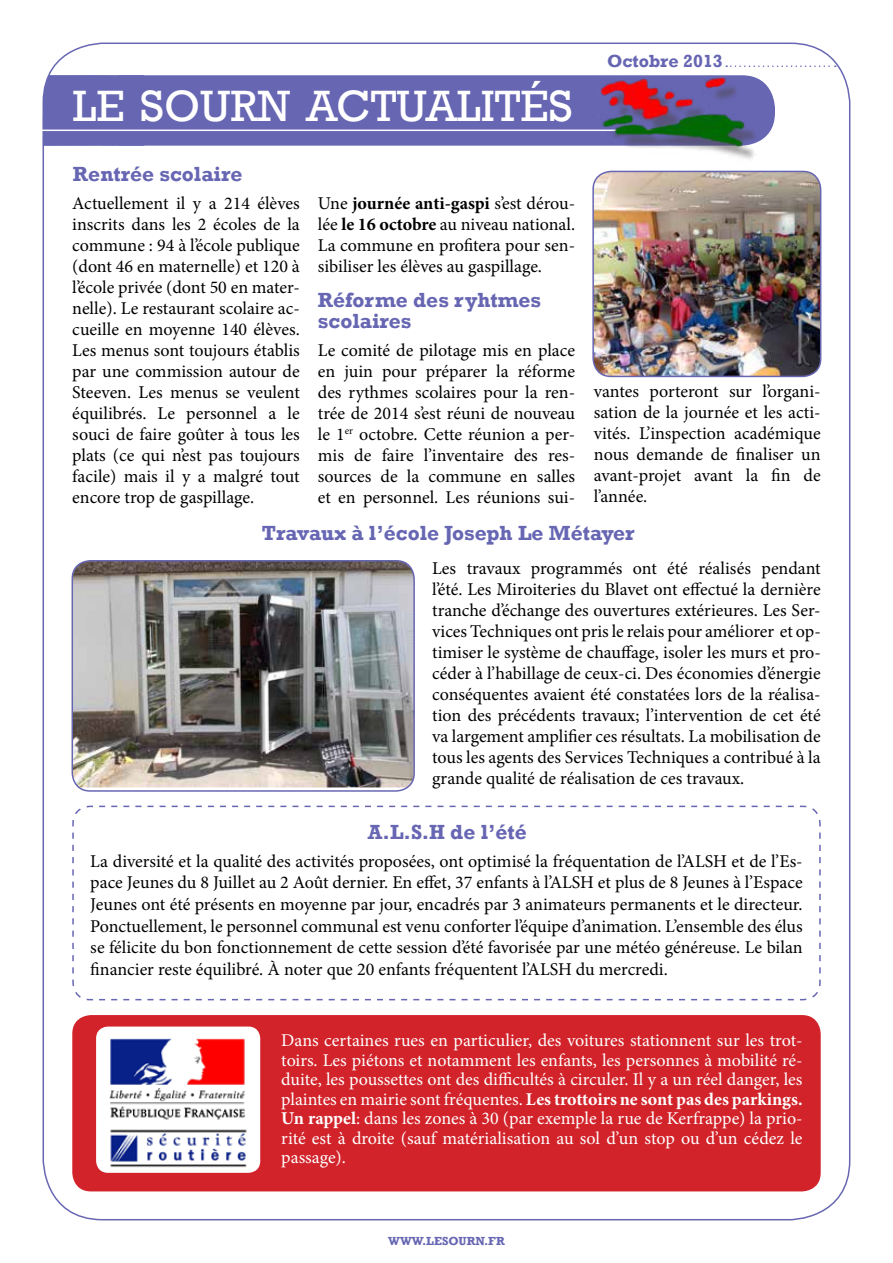
<style>
.page{position:relative;width:893px;height:1263px;background:#fff}
.page>*{position:absolute;margin:0;border:0;box-sizing:border-box;transform-origin:0 0}
.t1{font:45px "Rockwell";color:#fff}
.t2{font:700 21px/21px "Rockwell";color:#6766b3}
.t3{font:18px/21px "Minion Pro";color:#000;text-align:justify}
.t4{font:18px/19.5px "Minion Pro";color:#fff;text-align:justify}
.t5{font:700 18px "Rockwell";color:#6766b3}
.t6{font:700 12px "Rockwell";color:#6766b3}
.s1{font-weight:700}
</style>
<div class="page">
<hr style="left:48px;top:75px;width:96px;height:1px;background:#6766b3">
<div style="left:91px;top:77px;width:682px;height:67px;background:#6766b3;border-radius:31px"></div>
<div style="left:89px;top:75px;width:686px;height:71px;border:3px solid #6766b3;border-radius:31px"></div>
<div style="left:42px;top:76px;width:103px;height:70px;background:#6766b3"></div>
<hr style="left:12px;top:130px;width:685px;height:1px;background:#fff">
<img style="left:546px;top:65px;width:224px;height:94px">
<svg style="left:726px;top:65px;width:110px;height:2px"></svg>
<div style="left:73px;top:1016px;width:747px;height:175px;background:#d2232a;border-radius:18px"></div>
<div style="left:72px;top:1015px;width:749px;height:176px;border:2px solid #d2232a;border-radius:18px"></div>
<img style="left:593px;top:171px;width:228px;height:205px">
<div style="left:592px;top:171px;width:229px;height:206px;border:2px solid #6766b3;border-radius:18px"></div>
<svg style="left:72px;top:805px;width:749px;height:196px"></svg>
<img style="left:72px;top:561px;width:342px;height:226px">
<div style="left:72px;top:560px;width:343px;height:232px;border:2px solid #6766b3;border-radius:18px"></div>
<img style="left:96px;top:1026px;width:164px;height:147px">
<h1 class="t1" style="left:73px;top:80px;width:498px">LE SOURN ACTUALITÉS</h1>
<p class="t2" style="left:73px;top:163px;width:171px">Rentrée scolaire</p>
<p class="t3" style="left:72px;top:193px;width:229px">Actuellement il y a 214 élèves inscrits dans les 2 écoles de la commune : 94 à l’école publique (dont 46 en maternelle) et 120 à l’école privée (dont 50 en mater&shy;nelle). Le restaurant scolaire ac&shy;cueille en moyenne 140 élèves.<br>Les menus sont toujours établis par une commission autour de Steeven. Les menus se veulent équilibrés. Le personnel a le souci de faire goûter à tous les plats (ce qui n’est pas toujours facile) mais il y a malgré tout encore trop de gaspillage.</p>
<p class="t3" style="left:318px;top:193px;width:259px">Une <span class="s1">journée anti-gaspi</span> s’est dérou&shy;lée <span class="s1">le 16 octobre</span> au niveau national.<br>La commune en profitera pour sen&shy;sibiliser les élèves au gaspillage.</p>
<p class="t2" style="left:318px;top:289px;width:225px">Réforme des ryhtmes scolaires</p>
<p class="t3" style="left:318px;top:340px;width:259px">Le comité de pilotage mis en place en juin pour préparer la réforme des rythmes scolaires pour la ren&shy;trée de 2014 s’est réuni de nouveau le 1<sup>er</sup> octobre. Cette réunion a per&shy;mis de faire l’inventaire des res&shy;sources de la commune en salles et en personnel. Les réunions sui-</p>
<p class="t5" style="left:607px;top:50px;width:117px">Octobre 2013</p>
<p class="t3" style="left:594px;top:380px;width:228px">vantes porteront sur l’organi&shy;sation de la journée et les acti&shy;vités. L’inspection académique nous demande de finaliser un avant-projet avant la fin de l’année.</p>
<p class="t2" style="left:262px;top:522px;width:374px">Travaux à l’école Joseph Le Métayer</p>
<p class="t3" style="left:432px;top:558px;width:390px">Les travaux programmés ont été réalisés pendant l’été. Les Miroiteries du Blavet ont effectué la dernière tranche d’échange des ouvertures extérieures. Les Ser&shy;vices Techniques ont pris le relais pour améliorer et op&shy;timiser le système de chauffage, isoler les murs et pro&shy;céder à l’habillage de ceux-ci. Des économies d’énergie conséquentes avaient été constatées lors de la réalisa&shy;tion des précédents travaux; l’intervention de cet été va largement amplifier ces résultats. La mobilisation de tous les agents des Services Techniques a contribué à la grande qualité de réalisation de ces travaux.</p>
<p class="t2" style="left:368px;top:822px;width:160px">A.L.S.H de l’été</p>
<p class="t3" style="left:90px;top:850px;width:714px;line-height:21.6px">La diversité et la qualité des activités proposées, ont optimisé la fréquentation de l’ALSH et de l’Es&shy;pace Jeunes du 8 Juillet au 2 Août dernier. En effet, 37 enfants à l’ALSH et plus de 8 Jeunes à l’Espace Jeunes ont été présents en moyenne par jour, encadrés par 3 animateurs permanents et le directeur.<br>Ponctuellement, le personnel communal est venu conforter l’équipe d’animation. L’ensemble des élus se félicite du bon fonctionnement de cette session d’été favorisée par une météo généreuse. Le bilan financier reste équilibré. à noter que 20 enfants fréquentent l’ALSH du mercredi.</p>
<p class="t4" style="left:281px;top:1031px;width:523px">Dans certaines rues en particulier, des voitures stationnent sur les trot&shy;toirs. Les piétons et notamment les enfants, les personnes à mobilité ré&shy;duite, les poussettes ont des difficultés à circuler. Il y a un réel danger, les plaintes en mairie sont fréquentes. <span class="s1">Les trottoirs ne sont pas des parkings.<br>Un rappel</span>: dans les zones à 30 (par exemple la rue de Kerfrappe) la prio&shy;rité est à droite (sauf matérialisation au sol d’un stop ou d’un cédez le passage).</p>
<p class="t6" style="left:388px;top:1233px;width:118px">www.lesourn.fr</p>
</div>
